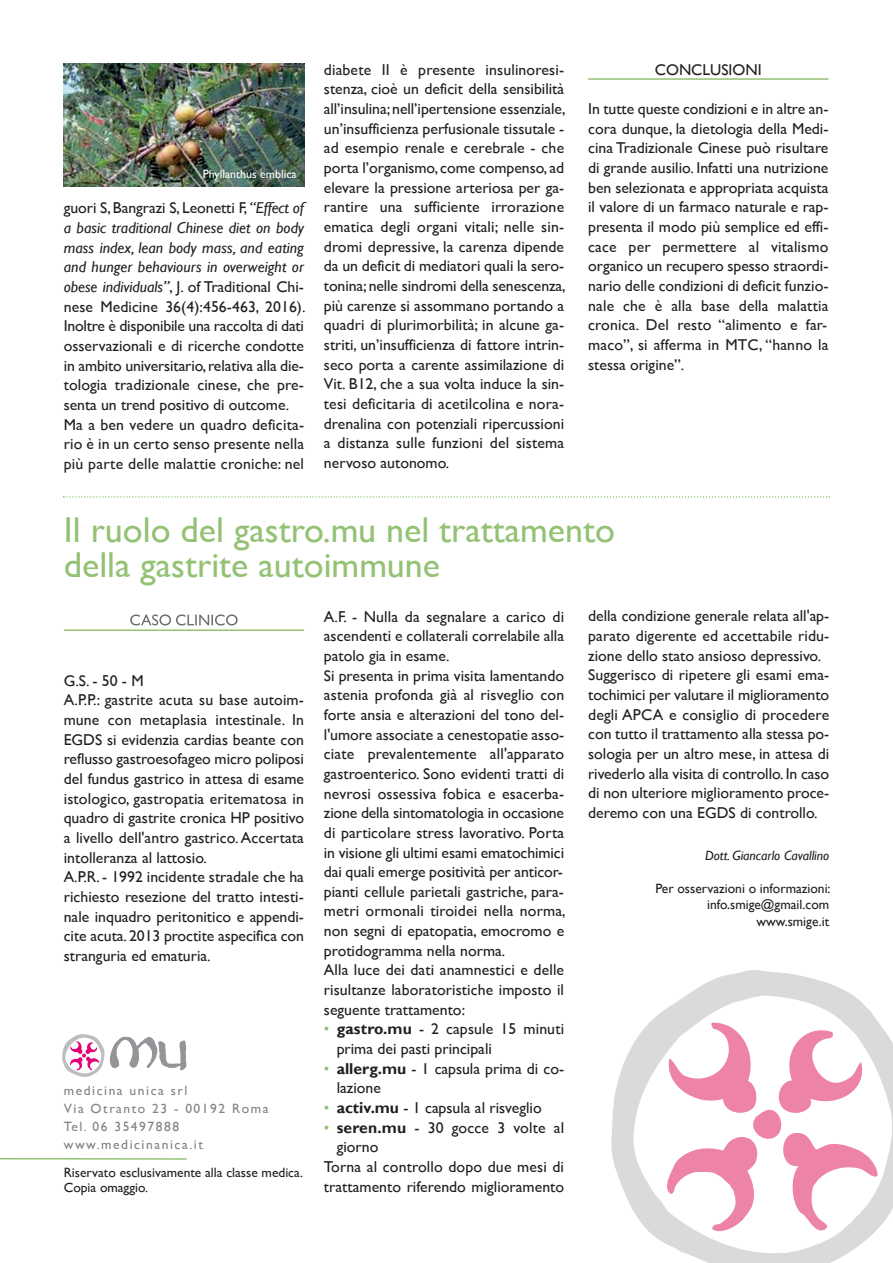
<style>
.page{position:relative;width:893px;height:1263px;background:#fff}
.page>*{position:absolute;margin:0;border:0;box-sizing:border-box;transform-origin:0 0}
.t1{font:36px/34.5px "Gill Sans";color:#94c275}
.t2{font:15.75px/19.6px "Gill Sans";color:#231f20}
.t3{font:13.5px/18px "Gill Sans";letter-spacing:.115em;color:#808285}
.t4{font:13.5px/16.5px "Gill Sans";color:#231f20;text-align:right}
.t5{font:13.5px/15px "Gill Sans";color:#231f20}
.t6{font:italic 13.5px "Gill Sans";color:#231f20}
.t7{font:12px "Gill Sans";color:#fff}
.s1{font-style:italic}
.s2{color:#94c275}
.s3{font-weight:700}
</style>
<div class="page">
<svg style="left:611px;top:970px;width:282px;height:293px"></svg>
<svg style="left:62px;top:1034px;width:124px;height:43px"></svg>
<hr style="left:0;top:1158px;width:187px;height:2px;background:#94c275">
<img style="left:64px;top:64px;width:240px;height:123px">
<hr style="left:64px;top:629px;width:240px;height:2px;background:#94c275">
<svg style="left:130px;top:614px;width:108px;height:11px"></svg>
<svg style="left:63px;top:496px;width:767px;height:2px"></svg>
<hr style="left:588px;top:78px;width:240px;height:2px;background:#94c275">
<p class="t7" style="left:203px;top:167px;width:95px">Phyllanthus emblica</p>
<p class="t2" style="left:64px;top:198px;width:243px">guori S, Bangrazi S, Leonetti F, <span class="s1">“Effect of a basic traditional Chinese diet on body mass index, lean body mass, and eating and hunger behaviours in overweight or obese individuals”</span>, J. of Traditional Chi&shy;nese Medicine 36(4):456-463, 2016).<br>Inoltre è disponibile una raccolta di dati osservazionali e di ricerche condotte in ambito universitario, relativa alla die&shy;tologia tradizionale cinese, che pre&shy;senta un trend positivo di outcome.<br>Ma a ben vedere un quadro deficita&shy;rio è in un certo senso presente nella più parte delle malattie croniche: nel</p>
<p class="t2" style="left:324px;top:59px;width:243px;text-align:justify">diabete II è presente insulinoresi&shy;stenza, cioè un deficit della sensibilità all’insulina; nell’ipertensione essenziale, un’insufficienza perfusionale tissutale - ad esempio renale e cerebrale - che porta l’organismo, come compenso, ad elevare la pressione arteriosa per ga&shy;rantire una sufficiente irrorazione ematica degli organi vitali; nelle sin&shy;dromi depressive, la carenza dipende da un deficit di mediatori quali la sero&shy;tonina; nelle sindromi della senescenza, più carenze si assommano portando a quadri di plurimorbilità; in alcune ga&shy;striti, un’insufficienza di fattore intrin&shy;seco porta a carente assimilazione di Vit. B12, che a sua volta induce la sin&shy;tesi deficitaria di acetilcolina e nora&shy;drenalina con potenziali ripercussioni a distanza sulle funzioni del sistema nervoso autonomo.</p>
<p class="t2" style="left:655px;top:59px;width:108px">CONCLUSIONI</p>
<p class="t2" style="left:588px;top:99px;width:242px;text-align:justify">In tutte queste condizioni e in altre an&shy;cora dunque, la dietologia della Medi&shy;cina Tradizionale Cinese può risultare di grande ausilio. Infatti una nutrizione ben selezionata e appropriata acquista il valore di un farmaco naturale e rap&shy;presenta il modo più semplice ed effi&shy;cace per permettere al vitalismo organico un recupero spesso straordi&shy;nario delle condizioni di deficit funzio&shy;nale che è alla base della malattia cronica. Del resto “alimento e far&shy;maco”, si afferma in MTC, “hanno la stessa origine”.</p>
<h1 class="t1" style="left:64px;top:513px;width:553px">Il ruolo del gastro.mu nel trattamento della gastrite autoimmune</h1>
<p class="t2" style="left:324px;top:606px;width:243px">A.F. - Nulla da segnalare a carico di ascendenti e collaterali correlabile alla patolo gia in esame.<br>Si presenta in prima visita lamentando astenia profonda già al risveglio con forte ansia e alterazioni del tono del&shy;l'umore associate a cenestopatie asso&shy;ciate prevalentemente all'apparato gastroenterico. Sono evidenti tratti di nevrosi ossessiva fobica e esacerba&shy;zione della sintomatologia in occasione di particolare stress lavorativo. Porta in visione gli ultimi esami ematochimici dai quali emerge positività per anticor&shy;pianti cellule parietali gastriche, para&shy;metri ormonali tiroidei nella norma, non segni di epatopatia, emocromo e protidogramma nella norma.<br>Alla luce dei dati anamnestici e delle risultanze laboratoristiche imposto il seguente trattamento:</p>
<p class="t2" style="left:337px;top:1019px;width:229px;text-indent:-13px"><span class="s2">•</span> <span class="s3">gastro.mu</span> - 2 capsule 15 minuti prima dei pasti principali</p>
<p class="t2" style="left:337px;top:1058px;width:229px;text-indent:-13px"><span class="s2">•</span> <span class="s3">allerg.mu</span> - 1 capsula prima di co&shy;lazione</p>
<p class="t2" style="left:324px;top:1098px;width:219px"><span class="s2">•</span> <span class="s3">activ.mu</span> - 1 capsula al risveglio</p>
<p class="t2" style="left:324px;top:1117px;width:242px"><span class="s2">•</span> <span class="s3">seren.mu</span> - 30 gocce 3 volte al</p>
<p class="t2" style="left:337px;top:1137px;width:43px">giorno</p>
<p class="t2" style="left:324px;top:1157px;width:242px">Torna al controllo dopo due mesi di</p>
<p class="t2" style="left:324px;top:1176px;width:242px">trattamento riferendo miglioramento</p>
<p class="t2" style="left:588px;top:606px;width:243px">della condizione generale relata all'ap&shy;parato digerente ed accettabile ridu&shy;zione dello stato ansioso depressivo.<br>Suggerisco di ripetere gli esami ema&shy;tochimici per valutare il miglioramento degli APCA e consiglio di procedere con tutto il trattamento alla stessa po&shy;sologia per un altro mese, in attesa di rivederlo alla visita di controllo. In caso di non ulteriore miglioramento proce&shy;deremo con una EGDS di controllo.</p>
<p class="t6" style="left:705px;top:847px;width:126px">Dott. Giancarlo Cavallino</p>
<p class="t4" style="left:655px;top:880px;width:177px">Per osservazioni o informazioni: info.smige@gmail.com www.smige.it</p>
<p class="t2" style="left:64px;top:670px;width:242px">G.S. - 50 - M<br>A.P.P.: gastrite acuta su base autoim&shy;mune con metaplasia intestinale. In EGDS si evidenzia cardias beante con reflusso gastroesofageo micro poliposi del fundus gastrico in attesa di esame istologico, gastropatia eritematosa in quadro di gastrite cronica HP positivo a livello dell'antro gastrico. Accertata intolleranza al lattosio.<br>A.P.R. - 1992 incidente stradale che ha richiesto resezione del tratto intesti&shy;nale inquadro peritonitico e appendi&shy;cite acuta. 2013 proctite aspecifica con stranguria ed ematuria.</p>
<p class="t3" style="left:64px;top:1082px;width:206px">medicina unica srl<br>Via Otranto 23 - 00192 Roma<br>Tel. 06 35497888 www.medicinanica.it</p>
<p class="t5" style="left:64px;top:1164px;width:241px">Riservato esclusivamente alla classe medica.<br>Copia omaggio.</p>
</div>
